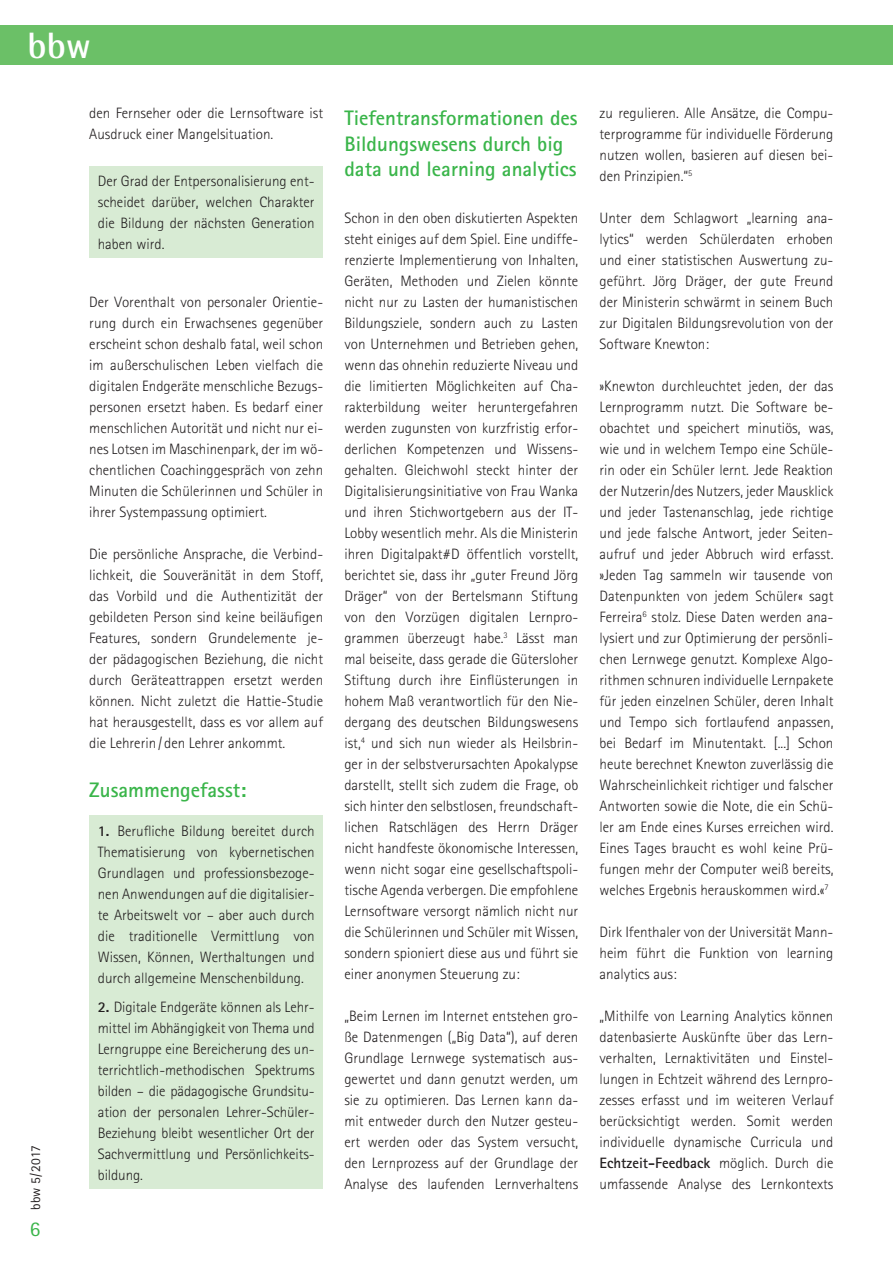
<style>
.page{position:relative;width:893px;height:1263px;background:#fff}
.page>*{position:absolute;margin:0;border:0;box-sizing:border-box;transform-origin:0 0}
.t1{font:700 36.75px "Rotis Semi Sans";color:#fff}
.t2{font:700 21px/25.5px "Rotis Sans Serif";color:#3ab54a}
.t3{font:21px "Rotis Sans Serif";color:#3ab54a}
.t4{font:300 15px/21px "Rotis Sans Serif";color:#231f20;text-align:justify}
.t5{font:13.5px "Rotis Sans Serif";color:#231f20}
.s1{font-weight:700}
</style>
<div class="page">
<div style="left:0;top:26px;width:893px;height:39px;background:#6bc067"></div>
<div style="left:89px;top:166px;width:234px;height:91px;background:#d8ebd4"></div>
<div style="left:89px;top:815px;width:234px;height:374px;background:#d8ebd4"></div>
<h1 class="t1" style="left:28px;top:23px;width:65px">bbw</h1>
<p class="t4" style="left:89px;top:102px;width:235px">den Fernseher oder die Lernsoftware ist<br>Ausdruck einer Mangelsituation.</p>
<p class="t4" style="left:98px;top:170px;width:218px">Der Grad der Entpersonalisierung ent&shy;scheidet darüber, welchen Charakter die Bildung der nächsten Generation haben wird.</p>
<p class="t5" style="left:28px;top:1209px;width:66px;rotate:-90deg">bbw 5/2017</p>
<h2 class="t3" style="left:30px;top:1217px;width:12px">6</h2>
<p class="t4" style="left:89px;top:291px;width:235px">Der Vorenthalt von personaler Orientie&shy;rung durch ein Erwachsenes gegenüber erscheint schon deshalb fatal, weil schon im außerschulischen Leben vielfach die digitalen Endgeräte menschliche Bezugs&shy;personen ersetzt haben. Es bedarf einer menschlichen Autorität und nicht nur ei&shy;nes Lotsen im Maschinenpark, der im wö&shy;chentlichen Coachinggespräch von zehn Minuten die Schülerinnen und Schüler in ihrer Systempassung optimiert.</p>
<p class="t4" style="left:89px;top:543px;width:235px">Die persönliche Ansprache, die Verbind&shy;lichkeit, die Souveränität in dem Stoff, das Vorbild und die Authentizität der gebildeten Person sind keine beiläufigen Features, sondern Grundelemente je&shy;der pädagogischen Beziehung, die nicht durch Geräteattrappen ersetzt werden können. Nicht zuletzt die Hattie-Studie hat herausgestellt, dass es vor allem auf die Lehrerin / den Lehrer ankommt.</p>
<h2 class="t2" style="left:89px;top:776px;width:159px">Zusammengefasst:</h2>
<p class="t4" style="left:98px;top:820px;width:218px"><span class="s1">1.</span> Berufliche Bildung bereitet durch Thematisierung von kybernetischen Grundlagen und professionsbezoge&shy;nen Anwendungen auf die digitalisier&shy;te Arbeitswelt vor – aber auch durch die traditionelle Vermittlung von Wissen, Können, Werthaltungen und durch allgemeine Menschenbildung.</p>
<p class="t4" style="left:98px;top:997px;width:218px"><span class="s1">2.</span> Digitale Endgeräte können als Lehr&shy;mittel im Abhängigkeit von Thema und Lerngruppe eine Bereicherung des un&shy;terrichtlich-methodischen Spektrums bilden – die pädagogische Grundsitu&shy;ation der personalen Lehrer-Schüler-Beziehung bleibt wesentlicher Ort der Sachvermittlung und Persönlichkeits&shy;bildung.</p>
<h2 class="t2" style="left:344px;top:105px;width:235px">Tiefentransformationen des<br>Bildungswesens durch big data und learning analytics</h2>
<p class="t4" style="left:344px;top:207px;width:235px">Schon in den oben diskutierten Aspekten steht einiges auf dem Spiel. Eine undiffe&shy;renzierte Implementierung von Inhalten, Geräten, Methoden und Zielen könnte nicht nur zu Lasten der humanistischen Bildungsziele, sondern auch zu Lasten von Unternehmen und Betrieben gehen, wenn das ohnehin reduzierte Niveau und die limitierten Möglichkeiten auf Cha&shy;rakterbildung weiter heruntergefahren werden zugunsten von kurzfristig erfor&shy;derlichen Kompetenzen und Wissens&shy;gehalten. Gleichwohl steckt hinter der Digitalisierungsinitiative von Frau Wanka und ihren Stichwortgebern aus der IT-Lobby wesentlich mehr. Als die Ministerin ihren Digitalpakt#D öffentlich vorstellt, berichtet sie, dass ihr „guter Freund Jörg Dräger“ von der Bertelsmann Stiftung von den Vorzügen digitalen Lernpro&shy;grammen überzeugt habe.<sup>3</sup> Lässt man mal beiseite, dass gerade die Gütersloher Stiftung durch ihre Einflüsterungen in hohem Maß verantwortlich für den Nie&shy;dergang des deutschen Bildungswesens ist,<sup>4</sup> und sich nun wieder als Heilsbrin&shy;ger in der selbstverursachten Apokalypse darstellt, stellt sich zudem die Frage, ob sich hinter den selbstlosen, freundschaft&shy;lichen Ratschlägen des Herrn Dräger nicht handfeste ökonomische Interessen, wenn nicht sogar eine gesellschaftspoli&shy;tische Agenda verbergen. Die empfohlene Lernsoftware versorgt nämlich nicht nur die Schülerinnen und Schüler mit Wissen, sondern spioniert diese aus und führt sie einer anonymen Steuerung zu:</p>
<p class="t4" style="left:344px;top:1005px;width:235px">„Beim Lernen im Internet entstehen gro&shy;ße Datenmengen („Big Data“), auf deren Grundlage Lernwege systematisch aus&shy;gewertet und dann genutzt werden, um sie zu optimieren. Das Lernen kann da&shy;mit entweder durch den Nutzer gesteu&shy;ert werden oder das System versucht, den Lernprozess auf der Grundlage der Analyse des laufenden Lernverhaltens</p>
<p class="t4" style="left:600px;top:102px;width:235px">zu regulieren. Alle Ansätze, die Compu&shy;terprogramme für individuelle Förderung nutzen wollen, basieren auf diesen bei&shy;den Prinzipien.“<sup>5</sup></p>
<p class="t4" style="left:600px;top:207px;width:235px">Unter dem Schlagwort „learning ana&shy;lytics“ werden Schülerdaten erhoben und einer statistischen Auswertung zu&shy;geführt. Jörg Dräger, der gute Freund der Ministerin schwärmt in seinem Buch zur Digitalen Bildungsrevolution von der Software Knewton:</p>
<p class="t4" style="left:600px;top:375px;width:235px">»Knewton durchleuchtet jeden, der das Lernprogramm nutzt. Die Software be&shy;obachtet und speichert minutiös, was, wie und in welchem Tempo eine Schüle&shy;rin oder ein Schüler lernt. Jede Reaktion der Nutzerin/des Nutzers, jeder Mausklick und jeder Tastenanschlag, jede richtige und jede falsche Antwort, jeder Seiten&shy;aufruf und jeder Abbruch wird erfasst. »Jeden Tag sammeln wir tausende von Datenpunkten von jedem Schüler« sagt Ferreira<sup>6</sup> stolz. Diese Daten werden ana&shy;lysiert und zur Optimierung der persönli&shy;chen Lernwege genutzt. Komplexe Algo&shy;rithmen schnuren individuelle Lernpakete für jeden einzelnen Schüler, deren Inhalt und Tempo sich fortlaufend anpassen, bei Bedarf im Minutentakt. [...] Schon heute berechnet Knewton zuverlässig die Wahrscheinlichkeit richtiger und falscher Antworten sowie die Note, die ein Schü&shy;ler am Ende eines Kurses erreichen wird.<br>Eines Tages braucht es wohl keine Prü&shy;fungen mehr der Computer weiß bereits, welches Ergebnis herauskommen wird.«<sup>7</sup></p>
<p class="t4" style="left:600px;top:921px;width:235px">Dirk Ifenthaler von der Universität Mann&shy;heim führt die Funktion von learning analytics aus:</p>
<p class="t4" style="left:600px;top:1005px;width:235px">„Mithilfe von Learning Analytics können datenbasierte Auskünfte über das Lern&shy;verhalten, Lernaktivitäten und Einstel&shy;lungen in Echtzeit während des Lernpro&shy;zesses erfasst und im weiteren Verlauf berücksichtigt werden. Somit werden individuelle dynamische Curricula und <span class="s1">Echtzeit-Feedback</span> möglich. Durch die umfassende Analyse des Lernkontexts</p>
</div>
